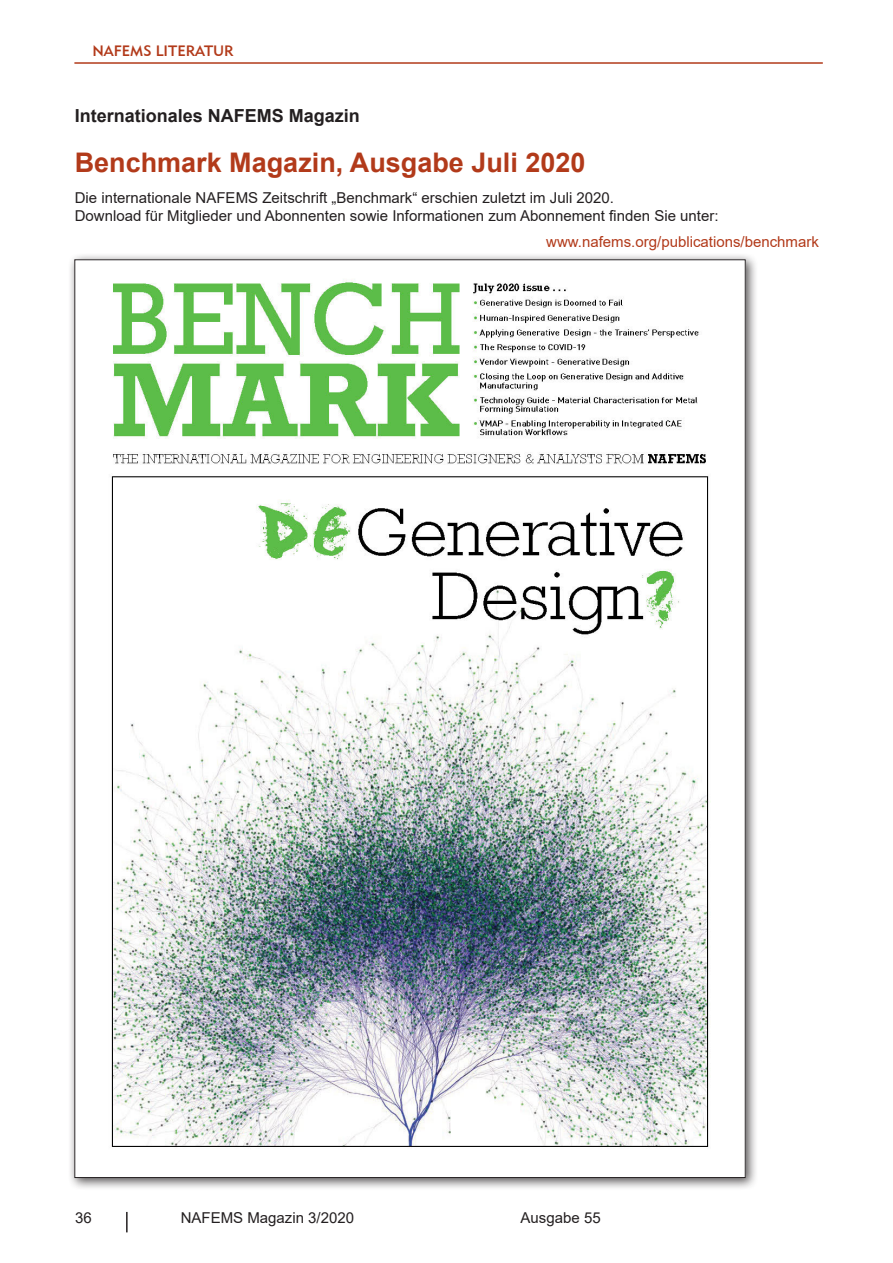
<style>
.page{position:relative;width:893px;height:1263px;background:#fff}
.page>*{position:absolute;margin:0;border:0;box-sizing:border-box;transform-origin:0 0}
.t1{font:700 27px "Arial";color:#b23a1a}
.t2{font:700 18px "Arial";color:#231f20}
.t3{font:15px/18px "Arial";color:#231f20}
.t4{font:15px "Arial";color:#b23a1a}
.t5{font:15px "Geometric 415 BT Medium A";color:#b23a1a}
</style>
<div class="page">
<hr style="left:126px;top:1212px;width:2px;height:20px;background:#231f20">
<hr style="left:74px;top:62px;width:749px;height:2px;background:#b23a1a">
<div style="left:68px;top:253px;width:690px;height:937px;background:#231f20;opacity:.75"></div>
<img style="left:76px;top:261px;width:668px;height:915px">
<p class="t5" style="left:92px;top:42px;width:143px">NAFEMS LITERATUR</p>
<p class="t2" style="left:75px;top:103px;width:287px">Internationales NAFEMS Magazin</p>
<h1 class="t1" style="left:75px;top:143px;width:512px">Benchmark Magazin, Ausgabe Juli 2020</h1>
<p class="t3" style="left:75px;top:188px;width:645px">Die internationale NAFEMS Zeitschrift „Benchmark“ erschien zuletzt im Juli 2020.<br>Download für Mitglieder und Abonnenten sowie Informationen zum Abonnement finden Sie unter:</p>
<p class="t4" style="left:546px;top:232px;width:274px">www.nafems.org/publications/benchmark</p>
<p class="t3" style="left:75px;top:1208px;width:18px">36</p>
<p class="t3" style="left:181px;top:1208px;width:175px">NAFEMS Magazin 3/2020</p>
<p class="t3" style="left:521px;top:1208px;width:82px">Ausgabe 55</p>
</div>
